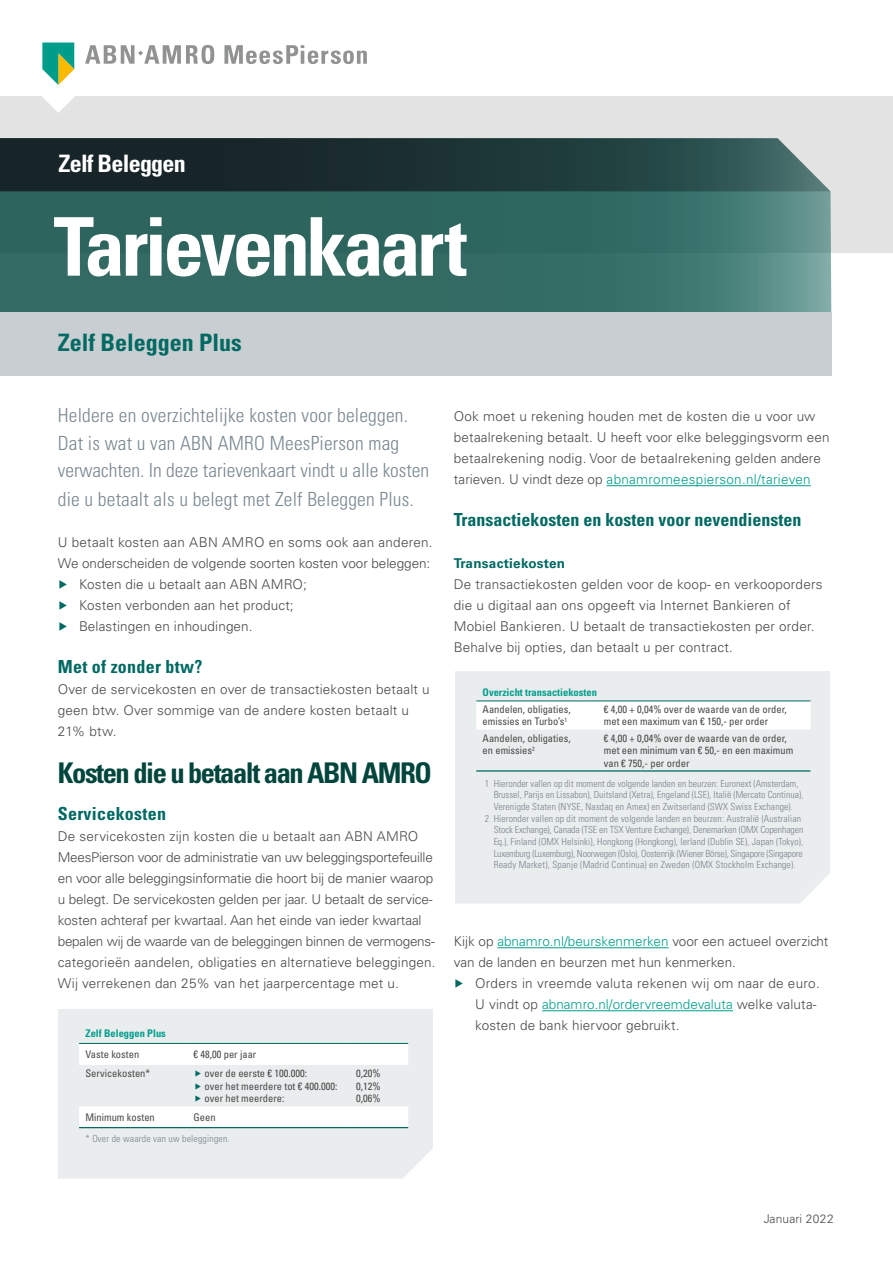
<style>
.page{position:relative;width:893px;height:1263px;background:#fff}
.page>*{position:absolute;margin:0;border:0;box-sizing:border-box;transform-origin:0 0}
.t1{font:700 condensed 81px "Univers LT Std";letter-spacing:-.045em;color:#fff}
.t2{font:700 condensed 28.5px "Univers LT Std";letter-spacing:-.05em;color:#00453c}
.t3{font:700 condensed 24px "Univers LT Std";color:#006962}
.t4{font:700 condensed 24px "Univers LT Std";letter-spacing:-.03em;color:#fff}
.t5{font:300 condensed 19.5px/28px "Univers LT Std";letter-spacing:.01em;color:#7a8890}
.t6{font:700 condensed 18px "Univers LT Std";color:#006962}
.t7{font:300 13.5px/21px "Univers LT Std";letter-spacing:.01em;color:#494948}
.t8{font:300 13.5px/21px "Univers LT Std";letter-spacing:-.01em;color:#494948}
.t9{font:300 13.5px "Univers LT Std";color:#009d8b}
.t10{font:700 13.5px "Univers LT Std";letter-spacing:.02em;color:#006962}
.t11{font:300 12px "Univers LT Std";letter-spacing:.01em;color:#494948}
.t12{font:condensed 10.5px/12.6px "Univers LT Std";color:#494948}
.t13{font:700 condensed 10.5px "Univers LT Std";color:#009d8b}
.t14{font:300 condensed 9.75px "Univers LT Std";color:#79838c}
.t15{font:300 condensed 9.75px "Univers LT Std";letter-spacing:.02em;color:#79838c}
.t16{font:300 condensed 9.75px "Univers LT Std";letter-spacing:-.02em;color:#79838c}
.s1{color:#006962}
.s2{color:#009d8b}
.s3{color:#494948}
</style>
<div class="page">
<div style="left:0;top:96px;width:893px;height:157px;background:#e3e3e3"></div>
<svg style="left:0;top:191px;width:831px;height:122px;background:#376f68"></svg>
<svg style="left:0;top:138px;width:830px;height:53px;background:#253b3c"></svg>
<div style="left:0;top:313px;width:831px;height:63px;background:#c8ced2"></div>
<hr style="left:607px;top:485px;width:204px;height:1px;background:#009d8b">
<hr style="left:497px;top:947px;width:172px;height:1px;background:#009d8b">
<hr style="left:542px;top:1010px;width:191px;height:1px;background:#009d8b">
<div style="left:455px;top:671px;width:374px;height:203px;background:#eaedee"></div>
<div style="left:476px;top:701px;width:334px;height:29px;background:#fff"></div>
<hr style="left:476px;top:770px;width:128px;height:2px;background:#006962">
<hr style="left:604px;top:770px;width:206px;height:2px;background:#006962">
<hr style="left:476px;top:700px;width:128px;height:1px;background:#006962">
<hr style="left:604px;top:700px;width:206px;height:1px;background:#006962">
<div style="left:455px;top:874px;width:374px;height:29px;background:#eaedee"></div>
<svg style="left:42px;top:43px;width:172px;height:70px"></svg>
<svg style="left:224px;top:45px;width:143px;height:19px"></svg>
<div style="left:58px;top:1009px;width:374px;height:140px;background:#eaedee"></div>
<hr style="left:79px;top:1127px;width:108px;height:1px;background:#006962">
<hr style="left:187px;top:1127px;width:163px;height:1px;background:#006962">
<hr style="left:350px;top:1127px;width:58px;height:1px;background:#006962">
<div style="left:58px;top:1149px;width:374px;height:30px;background:#eaedee"></div>
<div style="left:79px;top:1043px;width:329px;height:22px;background:#fff"></div>
<div style="left:79px;top:1106px;width:329px;height:21px;background:#fff"></div>
<h3 class="t4" style="left:58px;top:149px;width:129px">Zelf Beleggen</h3>
<h1 class="t1" style="left:54px;top:197px;width:415px">Tarievenkaart</h1>
<h3 class="t3" style="left:58px;top:328px;width:186px">Zelf Beleggen Plus</h3>
<h3 class="t5" style="left:58px;top:401px;width:373px">Heldere en overzichtelijke kosten voor beleggen.<br>Dat is wat u van ABN AMRO MeesPierson mag verwachten. In deze tarievenkaart vindt u alle kosten die u betaalt als u belegt met Zelf Beleggen Plus.</h3>
<p class="t7" style="left:58px;top:532px;width:376px">U betaalt kosten aan ABN AMRO en soms ook aan anderen.<br>We onderscheiden de volgende soorten kosten voor beleggen: <span class="s1">▶</span> Kosten die u betaalt aan ABN AMRO;<br><span class="s1">▶</span> Kosten verbonden aan het product;<br><span class="s1">▶</span> Belastingen en inhoudingen.</p>
<h3 class="t6" style="left:58px;top:656px;width:146px">Met of zonder btw?</h3>
<p class="t7" style="left:58px;top:679px;width:373px">Over de servicekosten en over de transactiekosten betaalt u geen btw. Over sommige van de andere kosten betaalt u<br>21% btw.</p>
<h2 class="t2" style="left:58px;top:755px;width:375px">Kosten die u betaalt aan ABN AMRO</h2>
<h3 class="t6" style="left:58px;top:803px;width:110px">Servicekosten</h3>
<p class="t8" style="left:58px;top:826px;width:379px">De servicekosten zijn kosten die u betaalt aan ABN AMRO MeesPierson voor de administratie van uw beleggingsportefeuille en voor alle beleggingsinformatie die hoort bij de manier waarop u belegt. De servicekosten gelden per jaar. U betaalt de service&shy;kosten achteraf per kwartaal. Aan het einde van ieder kwartaal bepalen wij de waarde van de beleggingen binnen de vermogens&shy;categorieën aandelen, obligaties en alternatieve beleggingen.<br>Wij verrekenen dan 25% van het jaarpercentage met u.</p>
<p class="t13" style="left:85px;top:1026px;width:82px">Zelf Beleggen Plus</p>
<p class="t12" style="left:85px;top:1048px;width:55px">Vaste kosten</p>
<p class="t12" style="left:193px;top:1048px;width:64px">€ 48,00 per jaar</p>
<p class="t12" style="left:85px;top:1067px;width:66px">Servicekosten*</p>
<p class="t12" style="left:205px;top:1067px;width:134px">over de eerste € 100.000:<br>over het meerdere tot € 400.000: over het meerdere:</p>
<p class="t12" style="left:356px;top:1067px;width:26px;text-align:justify">0,20% 0,12% 0,06%</p>
<p class="t12" style="left:85px;top:1110px;width:71px">Minimum kosten</p>
<p class="t12" style="left:193px;top:1110px;width:24px">Geen</p>
<p class="t15" style="left:85px;top:1132px;width:146px">* Over de waarde van uw beleggingen.</p>
<p class="t7" style="left:454px;top:406px;width:377px">Ook moet u rekening houden met de kosten die u voor uw betaalrekening betaalt. U heeft voor elke beleggingsvorm een betaalrekening nodig. Voor de betaalrekening gelden andere tarieven. U vindt deze op <span class="s2">abnamromeespierson.nl/tarieven</span></p>
<h3 class="t6" style="left:454px;top:509px;width:349px">Transactiekosten en kosten voor nevendiensten</h3>
<p class="t10" style="left:454px;top:556px;width:113px">Transactiekosten</p>
<p class="t7" style="left:454px;top:574px;width:370px">De transactiekosten gelden voor de koop- en verkooporders die u digitaal aan ons opgeeft via Internet Bankieren of Mobiel Bankieren. U betaalt de transactiekosten per order.<br>Behalve bij opties, dan betaalt u per contract.</p>
<p class="t13" style="left:483px;top:686px;width:116px">Overzicht transactiekosten</p>
<p class="t12" style="left:483px;top:703px;width:90px">Aandelen, obligaties, emissies en Turbo’s<sup>1</sup></p>
<p class="t12" style="left:604px;top:703px;width:184px">€ 4,00 + 0,04% over de waarde van de order, met een maximum van € 150,- per order</p>
<p class="t12" style="left:483px;top:731px;width:90px">Aandelen, obligaties, en emissies<sup>2</sup></p>
<p class="t12" style="left:604px;top:731px;width:191px">€ 4,00 + 0,04% over de waarde van de order, met een minimum van € 50,- en een maximum van € 750,- per order</p>
<p class="t14" style="left:485px;top:777px;width:315px">1 Hieronder vallen op dit moment de volgende landen en beurzen: Euronext (Amsterdam,</p>
<p class="t14" style="left:494px;top:789px;width:311px">Brussel, Parijs en Lissabon), Duitsland (Xetra), Engeland (LSE), Italië (Mercato Continua),</p>
<p class="t14" style="left:494px;top:801px;width:301px">Verenigde Staten (NYSE, Nasdaq en Amex) en Zwitserland (SWX Swiss Exchange).</p>
<p class="t14" style="left:485px;top:812px;width:318px">2 Hieronder vallen op dit moment de volgende landen en beurzen: Australië (Australian</p>
<p class="t14" style="left:494px;top:824px;width:311px">Stock Exchange), Canada (TSE en TSX Venture Exchange), Denemarken (OMX Copenhagen</p>
<p class="t14" style="left:494px;top:836px;width:311px">Eq.), Finland (OMX Helsinki), Hongkong (Hongkong), Ierland (Dublin SE), Japan (Tokyo),</p>
<p class="t16" style="left:494px;top:847px;width:310px">Luxemburg (Luxemburg), Noorwegen (Oslo), Oostenrijk (Wiener Börse), Singapore (Singapore</p>
<p class="t15" style="left:494px;top:859px;width:303px">Ready Market), Spanje (Madrid Continua) en Zweden (OMX Stockholm Exchange).</p>
<p class="t7" style="left:454px;top:931px;width:376px">Kijk op <span class="s2">abnamro.nl/beurskenmerken</span> voor een actueel overzicht</p>
<p class="t7" style="left:454px;top:952px;width:284px">van de landen en beurzen met hun kenmerken.</p>
<p class="t7" style="left:454px;top:973px;width:367px"><span class="s1">▶</span> Orders in vreemde valuta rekenen wij om naar de euro.</p>
<p class="t9" style="left:475px;top:996px;width:343px"><span class="s3">U vindt op</span> abnamro.nl/ordervreemdevaluta <span class="s3">welke valuta-</span></p>
<p class="t7" style="left:475px;top:1015px;width:206px">kosten de bank hiervoor gebruikt.</p>
<p class="t11" style="left:764px;top:1211px;width:71px">Januari 2022</p>
</div>
